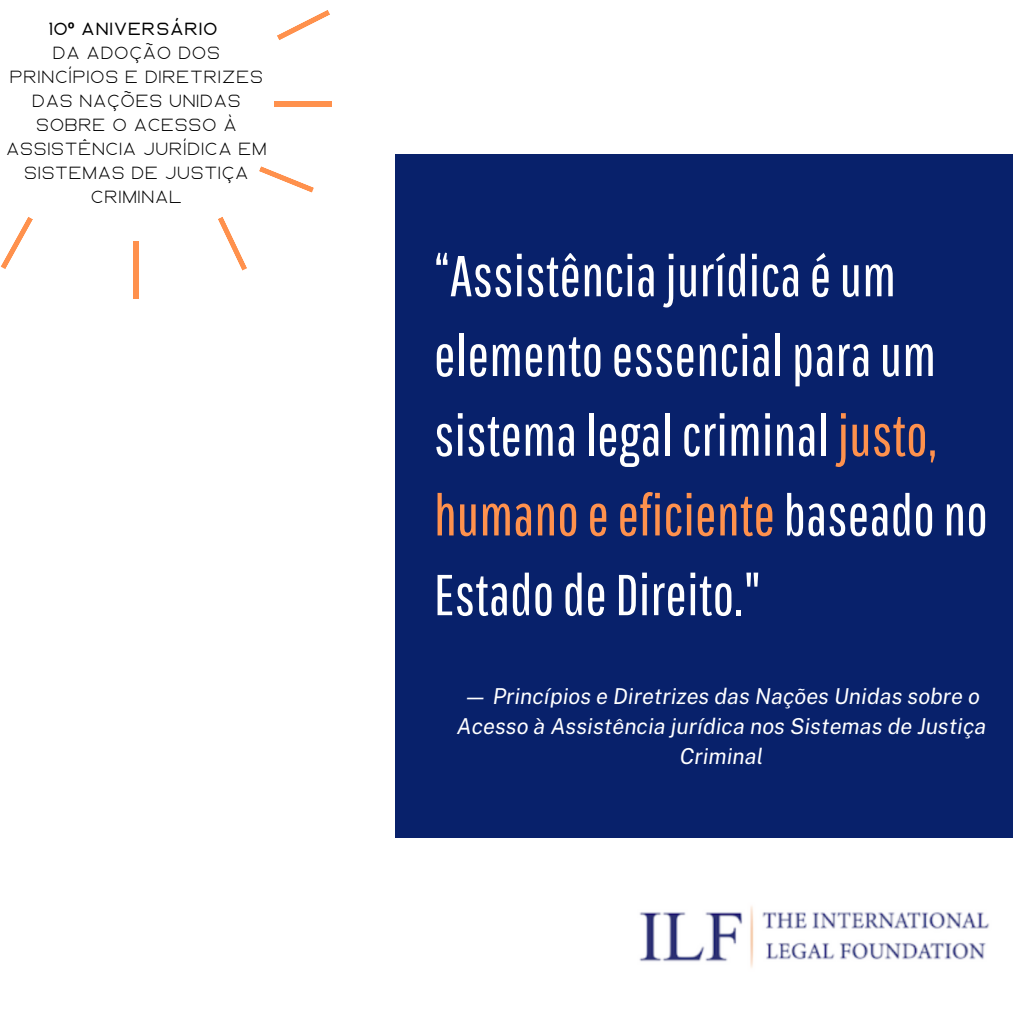
<style>
.page{position:relative;width:1013px;height:1013px;background:#fff}
.page>*{position:absolute;margin:0;border:0;box-sizing:border-box;transform-origin:0 0}
.t1{font:57.5px/79.8px "Pathway Gothic One";color:#fff}
.t2{font:italic 21.88px/29.8px "Public Sans";color:#fff;text-align:center}
.t3{font:700 17.62px/24px "Ablation";color:#000;text-align:center}
.s1{font-weight:900}
.s2{font-family:"Noto Sans"}
.s3{color:#ff914d}
</style>
<div class="page">
<div style="left:395px;top:154px;width:617px;height:683px;background:#08216b"></div>
<img style="left:639px;top:906px;width:351px;height:62px">
<svg style="left:277px;top:10px;width:53px;height:30px"></svg>
<svg style="left:0;top:217px;width:33px;height:52px"></svg>
<svg style="left:259px;top:166px;width:55px;height:27px"></svg>
<svg style="left:218px;top:217px;width:29px;height:53px"></svg>
<div style="left:275px;top:101px;width:57px;height:6px;background:#ff914d"></div>
<div style="left:133px;top:241px;width:6px;height:57px;background:#ff914d"></div>
<p class="t3" style="left:6px;top:17px;width:263px"><span class="s1">10</span><span class="s2">º</span> <span class="s1">ANIVERSÁRIO<br></span>DA ADOÇÃO DOS<br>PRINCÍPIOS E DIRETRIZES<br>DAS NAÇÕES UNIDAS<br>SOBRE O ACESSO À<br>ASSISTÊNCIA JURÍDICA EM<br>SISTEMAS DE JUSTIÇA<br>CRIMINAL</p>
<h1 class="t1" style="left:434px;top:235px;width:555px">“Assistênciajurídicaéum elementoessencialparaum sistemalegalcriminal <span class="s3">justo, humanoeeficiente</span>baseadono<br>Estadode Direito."</h1>
<p class="t2" style="left:457px;top:681px;width:531px">— Princípios e Diretrizes das Nações Unidas sobre o<br>Acesso à Assistência jurídica nos Sistemas de Justiça<br>Criminal</p>
</div>
